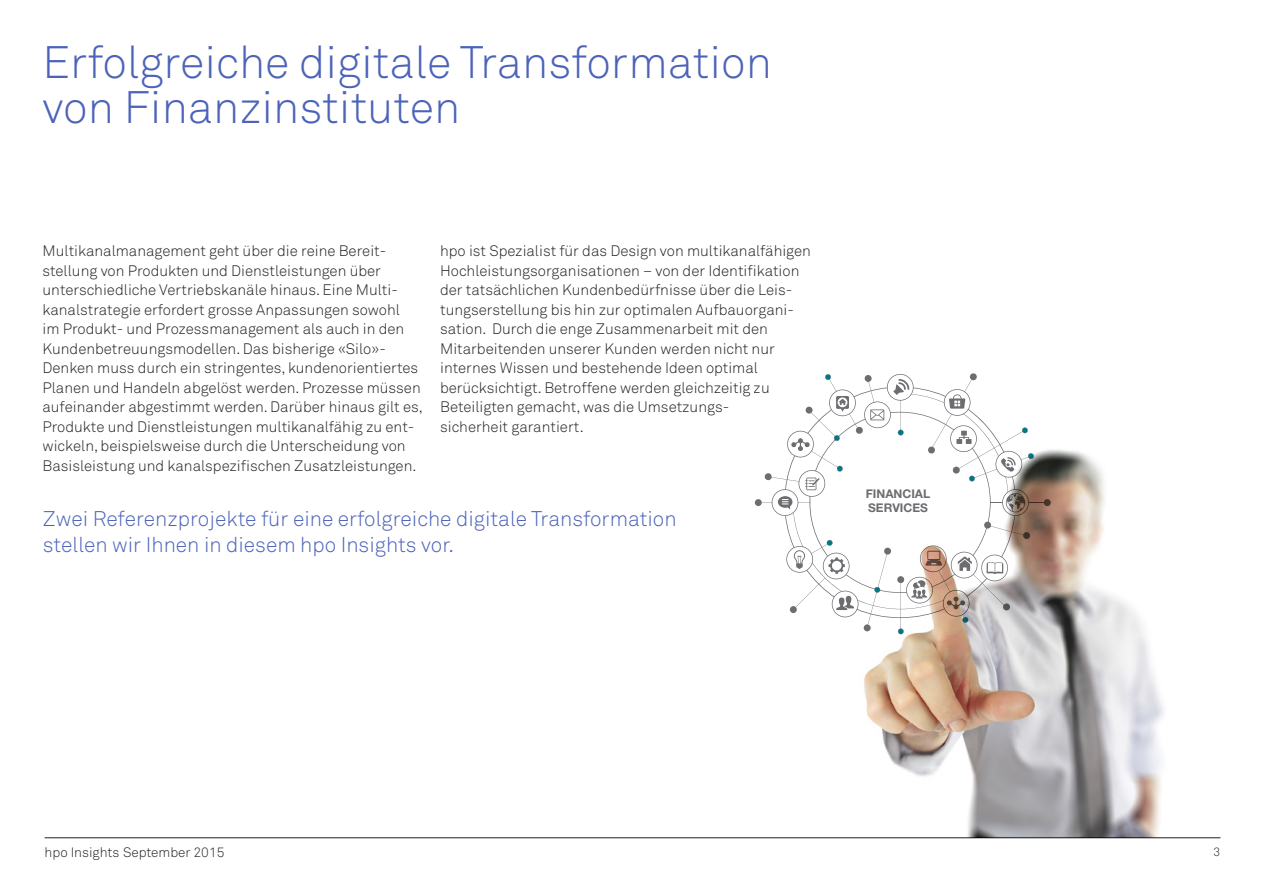
<style>
.page{position:relative;width:1263px;height:893px;background:#fff}
.page>*{position:absolute;margin:0;border:0;box-sizing:border-box;transform-origin:0 0}
.Seitentitel_30pt{font:300 45px "Akkurat Std";color:#4c63b9}
.t1{font:300 21px "Akkurat Std";color:#4c63b9}
.Lauftext{font:300 15px/19.5px "Akkurat Std";color:#231f20}
.t2{font:300 13.5px "Akkurat Std";color:#231f20}
.t3{font:700 12px "Helvetica Neue LT Std";color:#6c6d70}
.Seitenzahl{font:300 12px "Akkurat Std";color:#231f20}
</style>
<div class="page">
<hr style="left:45px;top:837px;width:1175px;height:1px;background:#231f20">
<img style="left:723px;top:449px;width:498px;height:389px">
<div style="left:755px;top:499px;width:7px;height:7px;background:#6c6d70;border-radius:50%"></div>
<div style="left:1044px;top:499px;width:7px;height:7px;background:#47352d;border-radius:50%"></div>
<hr style="left:990px;top:502px;width:57px;height:1px;background:#6c6d70">
<svg style="left:757px;top:374px;width:277px;height:260px"></svg>
<p class="Seitentitel_30pt" style="left:43px;top:35px;width:731px">Erfolgreiche digitale Transformation</p>
<p class="Seitentitel_30pt" style="left:43px;top:80px;width:419px">von Finanzinstituten</p>
<p class="Lauftext" style="left:43px;top:241px;width:382px">Multikanalmanagement geht über die reine Bereit&shy;stellung von Produkten und Dienstleistungen über unterschiedliche Vertriebskanäle hinaus. Eine Multi&shy;kanalstrategie erfordert grosse Anpassungen sowohl<br>im Produkt- und Prozessmanagement als auch in den Kundenbetreuungsmodellen. Das bisherige «Silo»- Denken muss durch ein stringentes, kundenorientiertes Planen und Handeln abgelöst werden. Prozesse müssen aufeinander abgestimmt werden. Darüber hinaus gilt es, Produkte und Dienstleistungen multikanalfähig zu ent&shy;wickeln, beispielsweise durch die Unterscheidung von Basisleistung und kanalspezifischen Zusatzleistungen.</p>
<p class="Lauftext" style="left:440px;top:241px;width:372px">hpo ist Spezialist für das Design von multikanalfähigen Hochleistungsorganisationen – von der Identifikation der tatsächlichen Kundenbedürfnisse über die Leis&shy;tungserstellung bis hin zur optimalen Aufbauorgani&shy;sation. Durch die enge Zusammenarbeit mit den Mitarbeitenden unserer Kunden werden nicht nur internes Wissen und bestehende Ideen optimal berücksichtigt. Betroffene werden gleichzeitig zu Beteiligten gemacht, was die Umsetzungs-</p>
<p class="Lauftext" style="left:440px;top:417px;width:145px">sicherheit garantiert.</p>
<p class="t1" style="left:43px;top:506px;width:635px">Zwei Referenzprojekte für eine erfolgreiche digitale Transformation</p>
<p class="t1" style="left:43px;top:532px;width:412px">stellen wir Ihnen in diesem hpo Insights vor.</p>
<p class="t3" style="left:866px;top:486px;width:66px">FINANCIAL</p>
<p class="t3" style="left:868px;top:500px;width:61px">SERVICES</p>
<p class="t2" style="left:45px;top:844px;width:181px">hpo Insights September 2015</p>
<p class="Seitenzahl" style="left:1213px;top:845px;width:8px">3</p>
</div>
